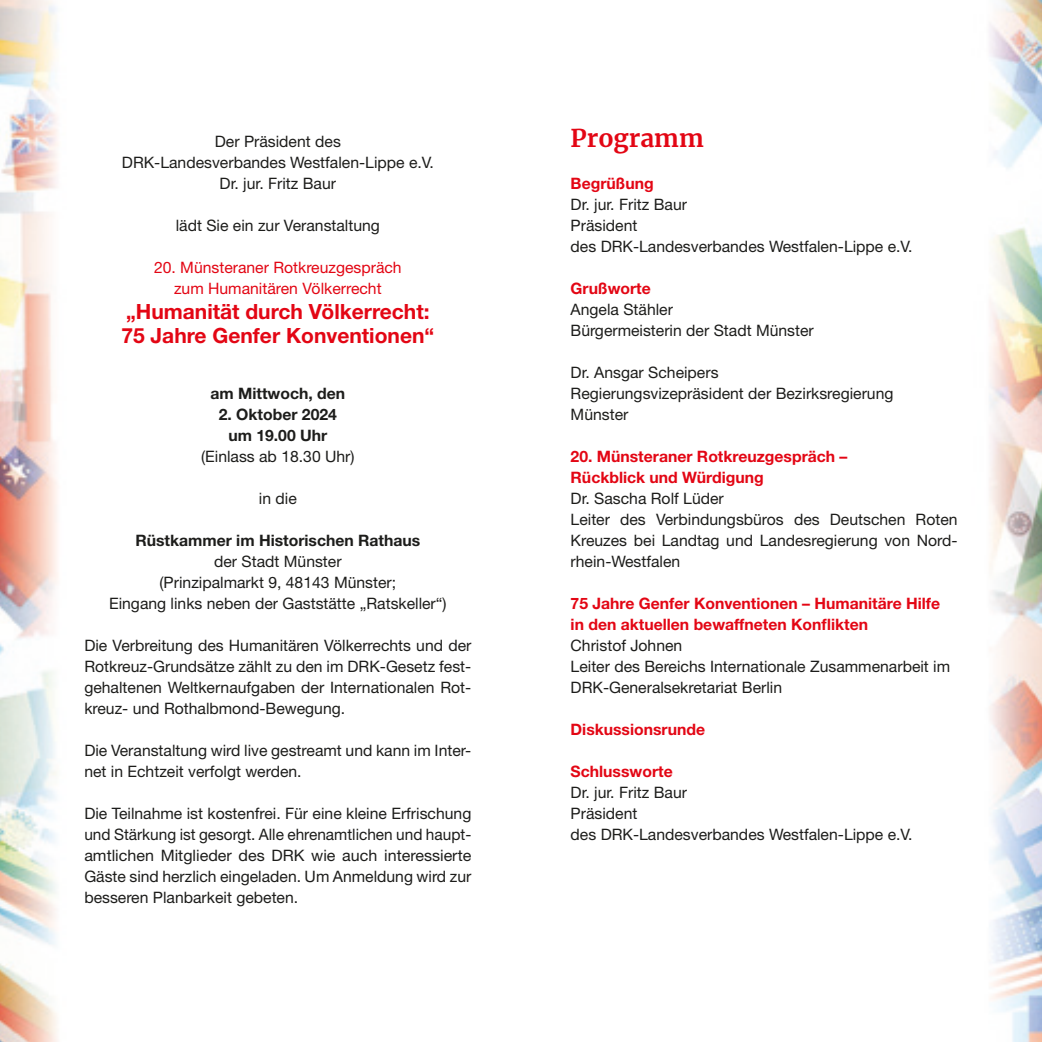
<style>
.page{position:relative;width:1042px;height:1042px;background:#fff}
.page>*{position:absolute;margin:0;border:0;box-sizing:border-box;transform-origin:0 0}
.t1{font:700 24.5px "Merriweather";color:#e30614}
.t2{font:700 21px/24.5px "Helvetica Neue LT Std";color:#e30614}
.t3{font:15.75px/21px "Helvetica Neue LT Std";color:#1d1d1b}
.t4{font:700 15.75px/21px "Helvetica Neue LT Std";color:#e30614}
.t5{font:700 15.75px/21px "Helvetica Neue LT Std";color:#1d1d1b;text-align:center}
.t6{font:15.75px/21px "Helvetica Neue LT Std";color:#e30614;text-align:center}
</style>
<div class="page">
<img style="left:0;top:0;width:58px;height:1042px">
<img style="left:989px;top:0;width:53px;height:1042px">
<p class="t3" style="left:122px;top:131px;width:313px;text-align:center">Der Präsident des<br>DRK-Landesverbandes Westfalen-Lippe e.V.<br>Dr. jur. Fritz Baur</p>
<p class="t3" style="left:176px;top:215px;width:206px">lädt Sie ein zur Veranstaltung</p>
<p class="t6" style="left:154px;top:257px;width:249px">20. Münsteraner Rotkreuzgespräch zum Humanitären Völkerrecht</p>
<h2 class="t2" style="left:121px;top:298px;width:314px">„Humanität durch Völkerrecht:<br>75 Jahre Genfer Konventionen“</h2>
<p class="t5" style="left:210px;top:383px;width:136px">am Mittwoch, den</p>
<p class="t5" style="left:219px;top:404px;width:120px">2. Oktober 2024 um 19.00 Uhr</p>
<p class="t3" style="left:201px;top:446px;width:155px">(Einlass ab 18.30 Uhr)</p>
<p class="t3" style="left:259px;top:488px;width:39px">in die</p>
<p class="t5" style="left:135px;top:530px;width:286px">Rüstkammer im Historischen Rathaus</p>
<p class="t3" style="left:109px;top:551px;width:339px;text-align:center">der Stadt Münster<br>(Prinzipalmarkt 9, 48143 Münster;<br>Eingang links neben der Gaststätte „Ratskeller“)</p>
<p class="t3" style="left:84px;top:635px;width:388px;text-align:justify">Die Verbreitung des Humanitären Völkerrechts und der Rotkreuz-Grundsätze zählt zu den im DRK-Gesetz fest&shy;gehaltenen Weltkernaufgaben der Internationalen Rot&shy;kreuz- und Rothalbmond-Bewegung.</p>
<p class="t3" style="left:84px;top:740px;width:388px">Die Veranstaltung wird live gestreamt und kann im Inter&shy;net in Echtzeit verfolgt werden.</p>
<p class="t3" style="left:84px;top:803px;width:388px;text-align:justify">Die Teilnahme ist kostenfrei. Für eine kleine Erfrischung und Stärkung ist gesorgt. Alle ehrenamtlichen und haupt&shy;amtlichen Mitglieder des DRK wie auch interessierte Gäste sind herzlich eingeladen. Um Anmeldung wird zur besseren Planbarkeit gebeten.</p>
<h1 class="t1" style="left:570px;top:119px;width:135px">Programm</h1>
<p class="t4" style="left:570px;top:173px;width:85px">Begrüßung</p>
<p class="t3" style="left:570px;top:194px;width:343px">Dr. jur. Fritz Baur<br>Präsident<br>des DRK-Landesverbandes Westfalen-Lippe e.V.</p>
<p class="t4" style="left:570px;top:278px;width:82px">Grußworte</p>
<p class="t3" style="left:570px;top:299px;width:245px">Angela Stähler<br>Bürgermeisterin der Stadt Münster</p>
<p class="t3" style="left:570px;top:362px;width:324px">Dr. Ansgar Scheipers<br>Regierungsvizepräsident der Bezirksregierung<br>Münster</p>
<p class="t4" style="left:570px;top:446px;width:278px">20. Münsteraner Rotkreuzgespräch –<br>Rückblick und Würdigung</p>
<p class="t3" style="left:570px;top:488px;width:388px">Dr. Sascha Rolf Lüder<br>Leiter des Verbindungsbüros des Deutschen Roten Kreuzes bei Landtag und Landesregierung von Nord&shy;rhein-Westfalen</p>
<p class="t4" style="left:570px;top:592px;width:371px">75 Jahre Genfer Konventionen – Humanitäre Hilfe in den aktuellen bewaffneten Konflikten</p>
<p class="t3" style="left:570px;top:635px;width:381px">Christof Johnen<br>Leiter des Bereichs Internationale Zusammenarbeit im<br>DRK-Generalsekretariat Berlin</p>
<p class="t4" style="left:570px;top:718px;width:136px">Diskussionsrunde</p>
<p class="t4" style="left:570px;top:760px;width:104px">Schlussworte</p>
<p class="t3" style="left:570px;top:782px;width:343px">Dr. jur. Fritz Baur<br>Präsident<br>des DRK-Landesverbandes Westfalen-Lippe e.V.</p>
</div>
